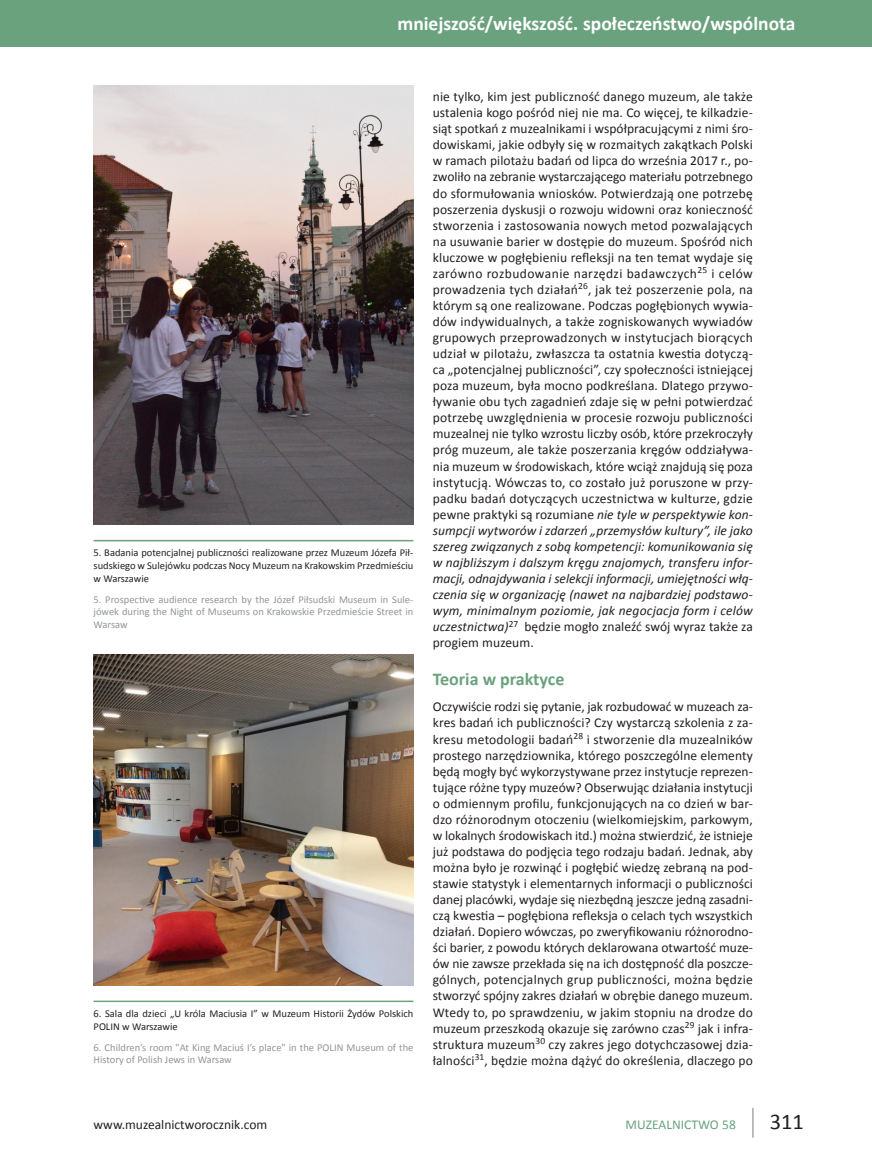
<style>
.page{position:relative;width:872px;height:1170px;background:#fff}
.page>*{position:absolute;margin:0;border:0;box-sizing:border-box;transform-origin:0 0}
.t1{font:22.5px "Calibri";color:#231f20}
.t2{font:700 19.5px "Calibri";color:#fff}
.SRODTYTUL{font:700 18px "Calibri";color:#6ba27e}
.BODY_TEXT{font:13.5px/16px "Calibri";letter-spacing:.005em;color:#221e1f;text-align:justify}
.BODY_TEXT-2{font:13.5px/16px "Calibri";letter-spacing:.005em;color:#231f20;text-align:justify}
.t3{font:13.5px "Calibri";color:#6ba27e}
.podpis_ilustracje_an{font:10.5px/12.6px "Calibri";color:#939598;text-align:justify}
.podpis_ilustracja_po{font:10.5px/12.6px "Calibri";color:#231f20;text-align:justify}
.s1{color:#231f20}
.s2{font-style:italic;color:#231f20}
</style>
<div class="page">
<hr style="left:752px;top:1107px;width:1px;height:30px;background:#a8a9ad">
<div style="left:0;top:0;width:872px;height:47px;background:#6ba27e"></div>
<img style="left:94px;top:86px;width:319px;height:438px">
<hr style="left:94px;top:540px;width:319px;height:1px;background:#6ba27e">
<img style="left:94px;top:654px;width:319px;height:331px">
<hr style="left:94px;top:1000px;width:319px;height:1px;background:#6ba27e">
<h2 class="t2" style="left:397px;top:11px;width:399px">mniejszość/większość. społeczeństwo/wspólnota</h2>
<p class="podpis_ilustracja_po" style="left:94px;top:546px;width:321px">5. Badania potencjalnej publiczności realizowane przez Muzeum Józefa Pił&shy;sudskiego w Sulejówku podczas Nocy Muzeum na Krakowskim Przedmieściu w Warszawie</p>
<p class="podpis_ilustracje_an" style="left:94px;top:592px;width:321px">5. Prospective audience research by the Józef Piłsudski Museum in Sule&shy;jówek during the Night of Museums on Krakowskie Przedmieście Street in Warsaw</p>
<p class="podpis_ilustracja_po" style="left:94px;top:1006px;width:321px">6. Sala dla dzieci „U króla Maciusia I” w Muzeum Historii Żydów Polskich<br>POLIN w Warszawie</p>
<p class="podpis_ilustracje_an" style="left:94px;top:1040px;width:321px">6. Children’s room "At King Maciuś I’s place" in the POLIN Museum of the<br>History of Polish Jews in Warsaw</p>
<p class="BODY_TEXT" style="left:433px;top:88px;width:322px">nie tylko, kim jest publiczność danego muzeum, ale także ustalenia kogo pośród niej nie ma. Co więcej, te kilkadzie&shy;siąt spotkań z muzealnikami i współpracującymi z nimi śro&shy;dowiskami, jakie odbyły się w rozmaitych zakątkach Polski w ramach pilotażu badań od lipca do września 2017 r., po&shy;zwoliło na zebranie wystarczającego materiału potrzebnego do sformułowania wniosków. Potwierdzają one potrzebę poszerzenia dyskusji o rozwoju widowni oraz konieczność stworzenia i zastosowania nowych metod pozwalających na usuwanie barier w dostępie do muzeum. Spośród nich kluczowe w pogłębieniu refleksji na ten temat wydaje się zarówno rozbudowanie narzędzi badawczych<sup>25</sup> i celów prowadzenia tych działań<sup>26</sup>, jak też poszerzenie pola, na którym są one realizowane. Podczas <span class="s1">pogłębionych</span> wywia&shy;dów indywidualnych, a także zogniskowanych wywiadów grupowych przeprowadzonych w instytucjach biorących udział w pilotażu, zwłaszcza ta ostatnia kwestia dotyczą&shy;ca „potencjalnej publiczności”, czy społeczności istniejącej poza muzeum, była mocno podkreślana. Dlatego przywo&shy;ływanie obu tych zagadnień zdaje się w pełni potwierdzać potrzebę uwzględnienia w procesie rozwoju publiczności muzealnej nie tylko wzrostu liczby osób, które przekroczyły próg muzeum, ale także poszerzania kręgów oddziaływa&shy;nia muzeum w środowiskach, które wciąż znajdują się poza instytucją. Wówczas to, co zostało już poruszone w przy&shy;padku badań dotyczących uczestnictwa w kulturze, gdzie pewne praktyki są rozumiane <span class="s2">nie tyle w perspektywie kon&shy;sumpcji wytworów i zdarzeń „przemysłów kultury”, ile jako szereg związanych z sobą kompetencji: komunikowania się w najbliższym i dalszym kręgu znajomych, transferu infor&shy;macji, odnajdywania i selekcji informacji, umiejętności włą&shy;czenia się w organizację (nawet na najbardziej podstawo&shy;wym, minimalnym poziomie, jak negocjacja form i celów uczestnictwa)</span><sup>27</sup> <span class="s1">będzie mogło znaleźć swój wyraz także za progiem muzeum.</span></p>
<p class="SRODTYTUL" style="left:433px;top:667px;width:133px">Teoria w praktyce</p>
<p class="BODY_TEXT-2" style="left:433px;top:698px;width:322px">Oczywiście rodzi się pytanie, jak rozbudować w muzeach za&shy;kres badań ich publiczności? Czy wystarczą szkolenia z za&shy;kresu metodologii badań<sup>28</sup> i stworzenie dla muzealników prostego narzędziownika, którego poszczególne elementy będą mogły być wykorzystywane przez instytucje reprezen&shy;tujące różne typy muzeów? Obserwując działania instytucji o odmiennym profilu, funkcjonujących na co dzień w bar&shy;dzo różnorodnym otoczeniu (wielkomiejskim, parkowym, w lokalnych środowiskach itd.) można stwierdzić, że istnieje już podstawa do podjęcia tego rodzaju badań. Jednak, aby można było je rozwinąć i pogłębić wiedzę zebraną na pod&shy;stawie statystyk i elementarnych informacji o publiczności danej placówki, wydaje się niezbędną jeszcze jedną zasadni&shy;czą kwestia – pogłębiona refleksja o celach tych wszystkich działań. Dopiero wówczas, po zweryfikowaniu różnorodno&shy;ści barier, z powodu których deklarowana otwartość muze&shy;ów nie zawsze przekłada się na ich dostępność dla poszcze&shy;gólnych, potencjalnych grup publiczności, można będzie stworzyć spójny zakres działań w obrębie danego muzeum.<br>Wtedy to, po sprawdzeniu, w jakim stopniu na drodze do muzeum przeszkodą okazuje się zarówno czas<sup>29</sup> jak i infra&shy;struktura muzeum<sup>30</sup> czy zakres jego dotychczasowej dzia&shy;łalności<sup>31</sup>, będzie można dążyć do określenia, dlaczego po</p>
<p class="BODY_TEXT-2" style="left:94px;top:1115px;width:175px">www.muzealnictworocznik.com</p>
<p class="t3" style="left:625px;top:1115px;width:112px">MUZEALNICTWO 58</p>
<h1 class="t1" style="left:770px;top:1107px;width:36px">311</h1>
</div>
